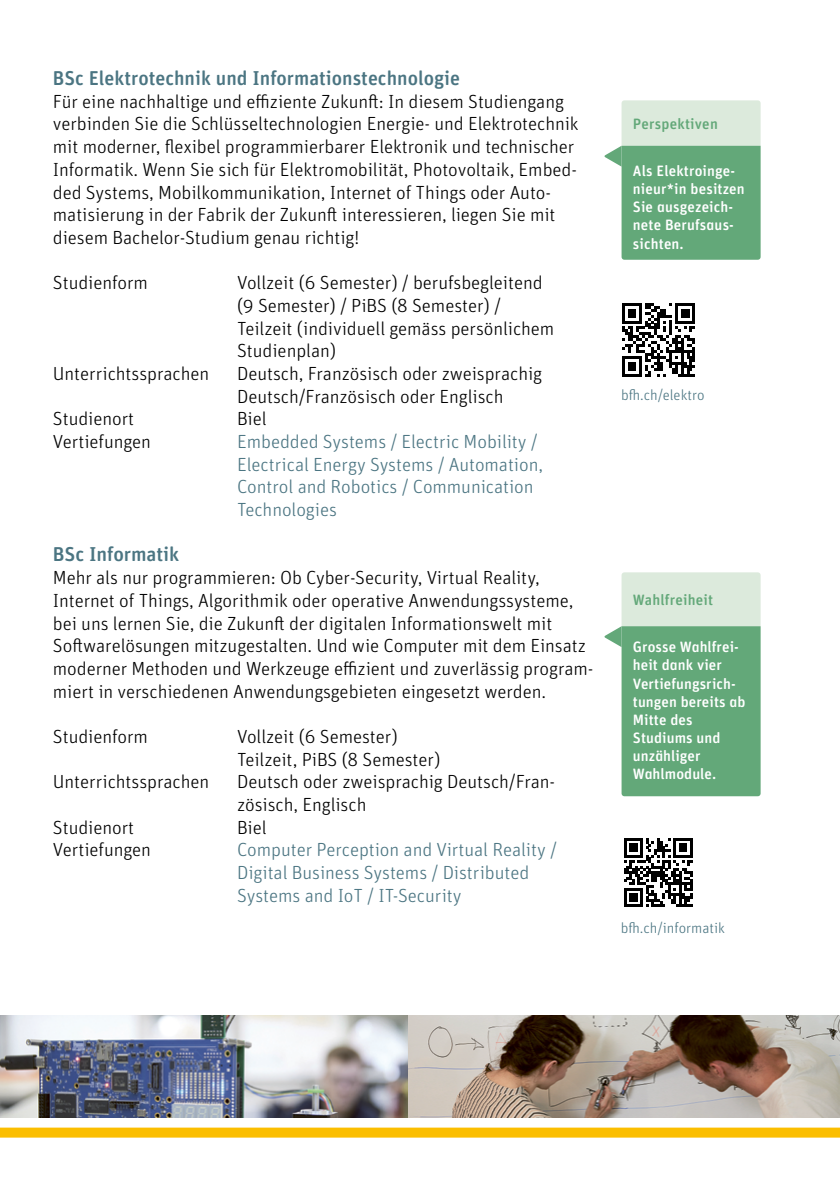
<style>
.page{position:relative;width:840px;height:1191px;background:#fff}
.page>*{position:absolute;margin:0;border:0;box-sizing:border-box;transform-origin:0 0}
.t1{font:500 20px "Unit Rounded Pro";color:#4b7582}
.t2{font:300 19px/22.6px "Unit Rounded Pro";letter-spacing:-.005em;color:#000}
.t3{font:300 19px/22.6px "Unit Rounded Pro";letter-spacing:-.005em;color:#4b7582}
.t4{font:500 15px/18.2px "Unit Rounded Pro";letter-spacing:.005em;color:#fff}
.t5{font:300 15px "Unit Rounded Pro";color:#4b7582}
.t6{font:500 15px "Unit Rounded Pro";letter-spacing:.015em;color:#63a879}
</style>
<div class="page">
<img style="left:0;top:1015px;width:408px;height:102px">
<img style="left:408px;top:1015px;width:431px;height:102px">
<div style="left:0;top:1127px;width:839px;height:10px;background:#fbbe00"></div>
<svg style="left:624px;top:838px;width:68px;height:69px"></svg>
<svg style="left:604px;top:100px;width:156px;height:160px;background:#93c2a1"></svg>
<svg style="left:622px;top:303px;width:73px;height:73px"></svg>
<svg style="left:604px;top:572px;width:156px;height:224px;background:#8fc09e"></svg>
<p class="t1" style="left:53px;top:64px;width:408px">BSc Elektrotechnik und Informationstechnologie</p>
<p class="t2" style="left:53px;top:89px;width:527px">Für eine nachhaltige und effiziente Zukunft: In diesem Studiengang verbinden Sie die Schlüsseltechnologien Energie- und Elektrotechnik mit moderner, flexibel programmierbarer Elektronik und technischer Informatik. Wenn Sie sich für Elektromobilität, Photovoltaik, Embed&shy;ded Systems, Mobilkommunikation, Internet of Things oder Auto&shy;matisierung in der Fabrik der Zukunft interessieren, liegen Sie mit diesem Bachelor-Studium genau richtig!</p>
<p class="t2" style="left:53px;top:271px;width:96px">Studienform</p>
<p class="t2" style="left:237px;top:271px;width:318px">Vollzeit (6 Semester) / berufsbegleitend (9 Semester) / PiBS (8 Semester) / Teilzeit (individuell gemäss persönlichem Studienplan)</p>
<p class="t2" style="left:53px;top:362px;width:158px">Unterrichtssprachen</p>
<p class="t2" style="left:237px;top:362px;width:306px">Deutsch, Französisch oder zweisprachig<br>Deutsch/Französisch oder Englisch</p>
<p class="t2" style="left:53px;top:407px;width:83px">Studienort</p>
<p class="t2" style="left:237px;top:407px;width:31px">Biel</p>
<p class="t2" style="left:53px;top:430px;width:100px">Vertiefungen</p>
<p class="t3" style="left:237px;top:430px;width:307px">Embedded Systems / Electric Mobility / Electrical Energy Systems / Automation, Control and Robotics / Communication Technologies</p>
<p class="t1" style="left:53px;top:540px;width:128px">BSc Informatik</p>
<p class="t2" style="left:53px;top:566px;width:542px">Mehr als nur programmieren: Ob Cyber-Security, Virtual Reality, Internet of Things, Algorithmik oder operative Anwendungssysteme, bei uns lernen Sie, die Zukunft der digitalen Informationswelt mit Softwarelösungen mitzugestalten. Und wie Computer mit dem Einsatz moderner Methoden und Werkzeuge effizient und zuverlässig program&shy;miert in verschiedenen Anwendungsgebieten eingesetzt werden.</p>
<p class="t2" style="left:53px;top:724px;width:96px">Studienform</p>
<p class="t2" style="left:237px;top:724px;width:204px">Vollzeit (6 Semester)<br>Teilzeit, PiBS (8 Semester)</p>
<p class="t2" style="left:53px;top:770px;width:158px">Unterrichtssprachen</p>
<p class="t2" style="left:237px;top:770px;width:319px">Deutsch oder zweisprachig Deutsch/Fran&shy;zösisch, Englisch</p>
<p class="t2" style="left:53px;top:815px;width:83px">Studienort</p>
<p class="t2" style="left:237px;top:815px;width:31px">Biel</p>
<p class="t2" style="left:53px;top:838px;width:100px">Vertiefungen</p>
<p class="t3" style="left:237px;top:838px;width:321px">Computer Perception and Virtual Reality /<br>Digital Business Systems / Distributed<br>Systems and IoT / IT-Security</p>
<p class="t6" style="left:632px;top:113px;width:86px">Perspektiven</p>
<p class="t4" style="left:632px;top:161px;width:113px">Als Elektroinge&shy;nieur*in besitzen<br>Sie ausgezeich&shy;nete Berufsaus&shy;sichten.</p>
<p class="t5" style="left:620px;top:385px;width:85px">bfh.ch/elektro</p>
<p class="t6" style="left:632px;top:589px;width:82px">Wahlfreiheit</p>
<p class="t4" style="left:632px;top:637px;width:114px">Grosse Wahlfrei&shy;heit dank vier<br>Vertiefungsrich&shy;tungen bereits ab<br>Mitte des<br>Studiums und unzähliger<br>Wahlmodule.</p>
<p class="t5" style="left:620px;top:918px;width:106px">bfh.ch/informatik</p>
</div>
